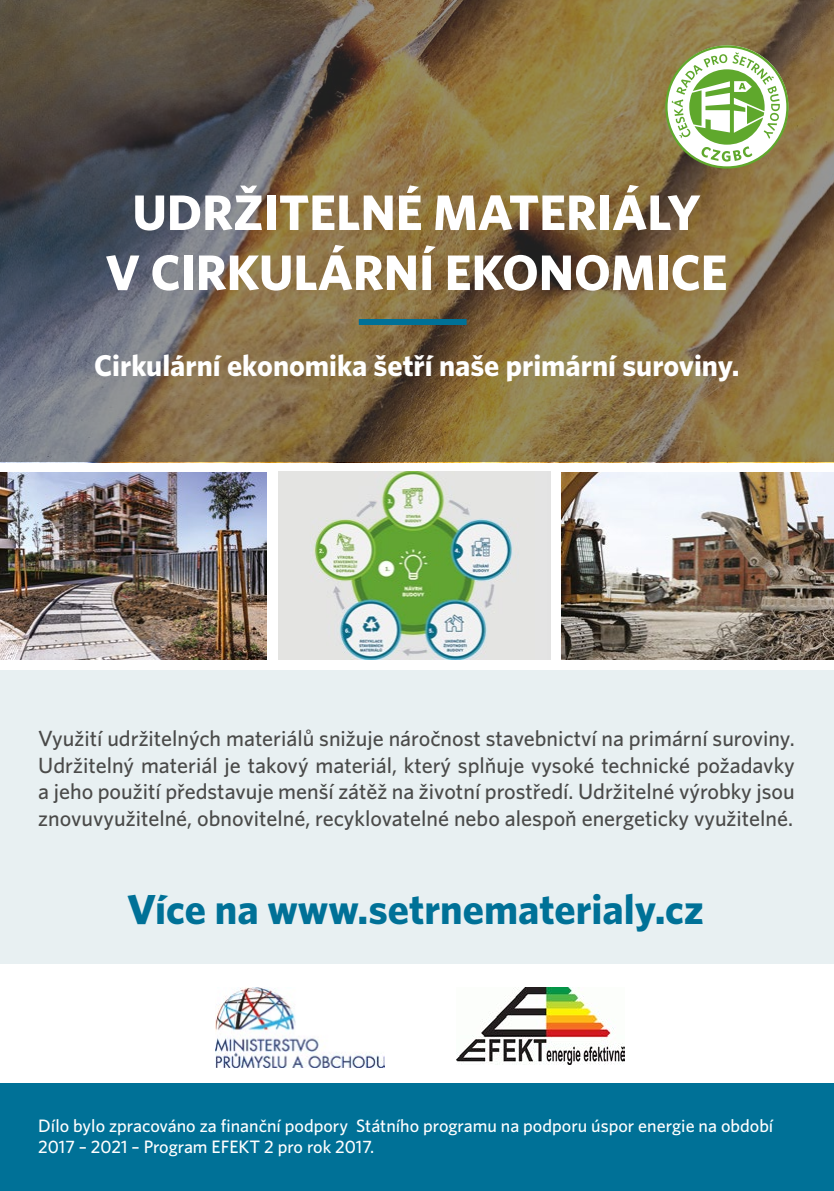
<style>
.page{position:relative;width:834px;height:1191px;background:#fff}
.page>*{position:absolute;margin:0;border:0;box-sizing:border-box;transform-origin:0 0}
.t1{font:700 50px/60px "Whitney";color:#fff;text-align:center}
.t2{font:700 42px "Whitney";color:#007197}
.t3{font:700 30px "Whitney";color:#fff}
.t4{font:500 22px/26.4px "Whitney";color:#4a4a49;text-align:justify}
.t5{font:500 18px/21.6px "Whitney";color:#fff}
</style>
<div class="page">
<div style="left:0;top:670px;width:833px;height:294px;background:#e8f0f2"></div>
<img style="left:0;top:472px;width:267px;height:187px">
<img style="left:561px;top:472px;width:272px;height:187px">
<img style="left:278px;top:471px;width:272px;height:188px">
<div style="left:0;top:1083px;width:833px;height:108px;background:#007197"></div>
<img style="left:456px;top:987px;width:168px;height:77px">
<img style="left:215px;top:987px;width:169px;height:80px">
<svg style="left:0;top:0;width:833px;height:462px;background:#79684b"></svg>
<svg style="left:665px;top:45px;width:123px;height:124px"></svg>
<div style="left:359px;top:319px;width:107px;height:6px;background:#007197"></div>
<h1 class="t1" style="left:105px;top:181px;width:623px">UDRŽITELNÉ MATERIÁLY<br>V CIRKULÁRNÍ EKONOMICE</h1>
<h3 class="t3" style="left:94px;top:345px;width:647px">Cirkulární ekonomika šetří naše primární suroviny.</h3>
<p class="t4" style="left:38px;top:725px;width:757px">Využití udržitelných materiálů snižuje náročnost stavebnictví na primární suroviny.<br>Udržitelný materiál je takový materiál, který splňuje vysoké technické požadavky a jeho použití představuje menší zátěž na životní prostředí. Udržitelné výrobky jsou znovuvyužitelné, obnovitelné, recyklovatelné nebo alespoň energeticky využitelné.</p>
<h2 class="t2" style="left:127px;top:881px;width:578px">Více na www.setrnematerialy.cz</h2>
<p class="t5" style="left:38px;top:1114px;width:736px">Dílo bylo zpracováno za finanční podpory Státního programu na podporu úspor energie na období<br>2017 – 2021 – Program EFEKT 2 pro rok 2017.</p>
</div>
